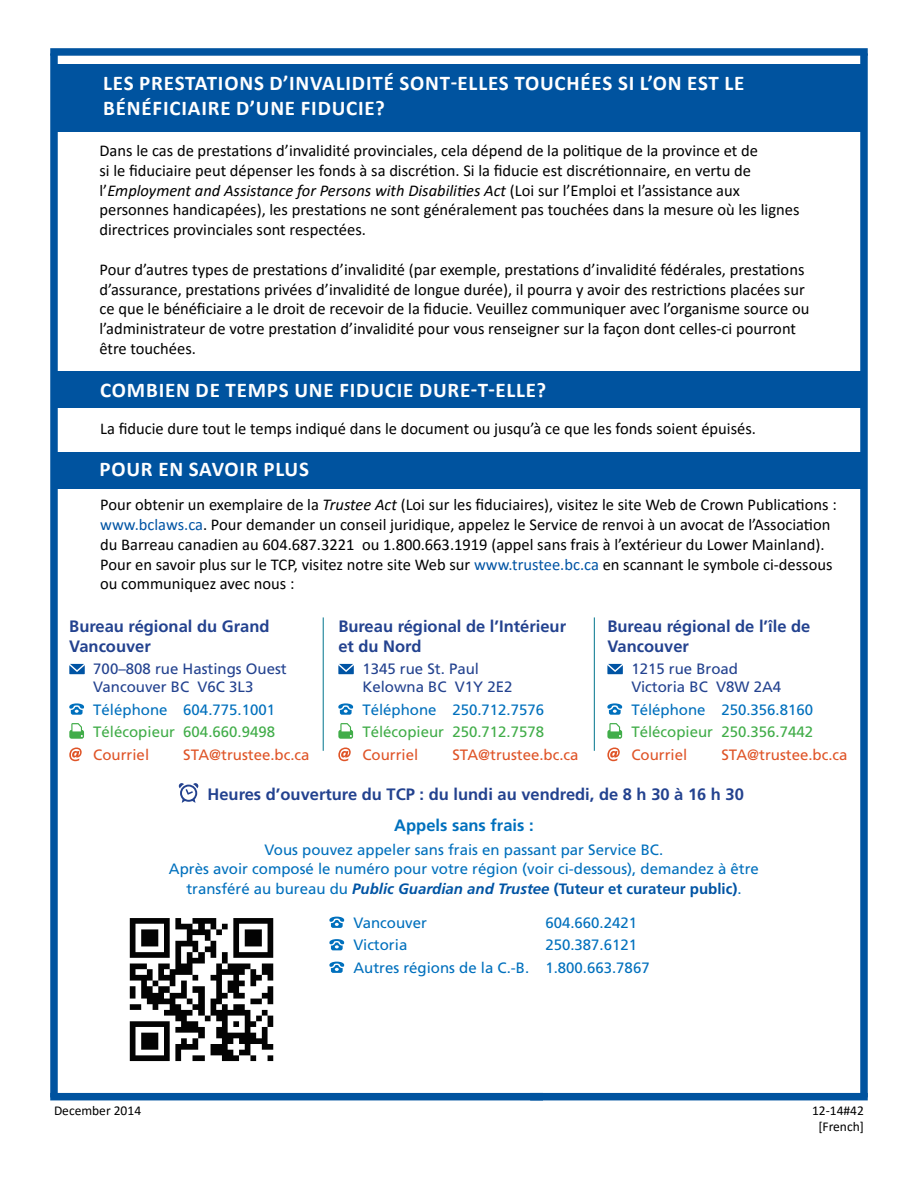
<style>
.page{position:relative;width:918px;height:1188px;background:#fff}
.page>*{position:absolute;margin:0;border:0;box-sizing:border-box;transform-origin:0 0}
.t1{font:700 21px/25.2px "Calibri";letter-spacing:.04em;color:#fff}
.t2{font:16.5px/19.8px "Calibri";color:#000}
.t3{font:700 16.5px/19.8px "Frutiger LT Std";color:#23428f}
.t4{font:700 16.5px "Frutiger LT Std";color:#0070bd}
.t5{font:15px/19.5px "Frutiger";color:#0070bd}
.t6{font:15px/18px "Frutiger";color:#23428f}
.t7{font:15px "Frutiger";color:#df5427}
.t8{font:15px "Frutiger";color:#41ad49}
.t9{font:13.5px/16.2px "Calibri";color:#000;text-align:center}
.s1{font-style:italic}
.s2{color:#0054a4}
.s3{font-weight:700;font-style:italic;color:#0054a4}
.s4{font-weight:700;color:#0054a4}
</style>
<div class="page">
<div style="left:50px;top:53px;width:8px;height:1044px;background:#00539f"></div>
<div style="left:860px;top:53px;width:8px;height:1044px;background:#00539f"></div>
<div style="left:50px;top:48px;width:818px;height:8px;background:#00539f"></div>
<div style="left:530px;top:1093px;width:338px;height:7px;background:#00539f"></div>
<div style="left:50px;top:1093px;width:493px;height:7px;background:#00539f"></div>
<div style="left:54px;top:64px;width:807px;height:68px;background:#00539f"></div>
<div style="left:56px;top:372px;width:805px;height:36px;background:#00539f"></div>
<div style="left:57px;top:452px;width:803px;height:36px;background:#00539f"></div>
<img style="left:129px;top:918px;width:145px;height:144px">
<svg style="left:329px;top:917px;width:15px;height:11px"></svg>
<svg style="left:329px;top:939px;width:15px;height:11px"></svg>
<svg style="left:329px;top:962px;width:15px;height:11px"></svg>
<hr style="left:323px;top:617px;width:1px;height:134px;background:#00758d">
<svg style="left:179px;top:783px;width:19px;height:20px"></svg>
<svg style="left:69px;top:664px;width:16px;height:10px"></svg>
<svg style="left:69px;top:703px;width:15px;height:12px"></svg>
<svg style="left:69px;top:723px;width:15px;height:16px"></svg>
<svg style="left:69px;top:748px;width:13px;height:13px"></svg>
<svg style="left:338px;top:664px;width:16px;height:10px"></svg>
<svg style="left:338px;top:703px;width:15px;height:12px"></svg>
<svg style="left:338px;top:723px;width:15px;height:16px"></svg>
<svg style="left:338px;top:748px;width:13px;height:13px"></svg>
<svg style="left:607px;top:664px;width:16px;height:10px"></svg>
<svg style="left:607px;top:703px;width:15px;height:12px"></svg>
<svg style="left:607px;top:723px;width:15px;height:16px"></svg>
<svg style="left:607px;top:748px;width:13px;height:13px"></svg>
<hr style="left:594px;top:617px;width:1px;height:134px;background:#00758d">
<p class="t1" style="left:103px;top:70px;width:643px">LES PRESTATIONS D’INVALIDITÉ SONT-ELLES TOUCHÉES SI L’ON EST LE<br>BÉNÉFICIAIRE D’UNE FIDUCIE?</p>
<p class="t2" style="left:99px;top:140px;width:701px">Dans le cas de prestations d’invalidité provinciales, cela dépend de la politique de la province et de<br>si le fiduciaire peut dépenser les fonds à sa discrétion. Si la fiducie est discrétionnaire, en vertu de l’<span class="s1">Employment and Assistance for Persons with Disabilities Act</span> (Loi sur l’Emploi et l’assistance aux personnes handicapées), les prestations ne sont généralement pas touchées dans la mesure où les lignes directrices provinciales sont respectées.</p>
<p class="t2" style="left:99px;top:259px;width:711px">Pour d’autres types de prestations d’invalidité (par exemple, prestations d’invalidité fédérales, prestations d’assurance, prestations privées d’invalidité de longue durée), il pourra y avoir des restrictions placées sur ce que le bénéficiaire a le droit de recevoir de la fiducie. Veuillez communiquer avec l’organisme source ou l’administrateur de votre prestation d’invalidité pour vous renseigner sur la façon dont celles-ci pourront être touchées.</p>
<p class="t1" style="left:100px;top:377px;width:448px">COMBIEN DE TEMPS UNE FIDUCIE DURE-T-ELLE?</p>
<p class="t2" style="left:100px;top:418px;width:657px">La fiducie dure tout le temps indiqué dans le document ou jusqu’à ce que les fonds soient épuisés.</p>
<p class="t1" style="left:99px;top:456px;width:211px">POUR EN SAVOIR PLUS</p>
<p class="t2" style="left:100px;top:494px;width:738px">Pour obtenir un exemplaire de la <span class="s1">Trustee Act</span> (Loi sur les fiduciaires), visitez le site Web de Crown Publications : <span class="s2">www.bclaws.ca</span>. Pour demander un conseil juridique, appelez le Service de renvoi à un avocat de l’Association du Barreau canadien au 604.687.3221 ou 1.800.663.1919 (appel sans frais à l’extérieur du Lower Mainland).<br>Pour en savoir plus sur le TCP, visitez notre site Web sur <span class="s2">www.trustee.bc.ca</span> en scannant le symbole ci-dessous ou communiquez avec nous :</p>
<p class="t3" style="left:69px;top:616px;width:202px">Bureau régional du Grand<br>Vancouver</p>
<p class="t6" style="left:93px;top:660px;width:195px">700–808 rue Hastings Ouest<br>Vancouver BC V6C 3L3</p>
<p class="t5" style="left:93px;top:700px;width:183px">Téléphone 604.775.1001</p>
<p class="t8" style="left:93px;top:723px;width:183px">Télécopieur 604.660.9498</p>
<p class="t7" style="left:93px;top:746px;width:57px">Courriel</p>
<p class="t7" style="left:183px;top:746px;width:128px">STA@trustee.bc.ca</p>
<p class="t3" style="left:338px;top:616px;width:229px">Bureau régional de l’Intérieur et du Nord</p>
<p class="t6" style="left:362px;top:660px;width:152px">1345 rue St. Paul<br>Kelowna BC V1Y 2E2</p>
<p class="t5" style="left:362px;top:700px;width:183px">Téléphone 250.712.7576</p>
<p class="t8" style="left:362px;top:723px;width:183px">Télécopieur 250.712.7578</p>
<p class="t7" style="left:362px;top:746px;width:57px">Courriel</p>
<p class="t7" style="left:452px;top:746px;width:128px">STA@trustee.bc.ca</p>
<p class="t3" style="left:607px;top:616px;width:204px">Bureau régional de l’île de<br>Vancouver</p>
<p class="t6" style="left:631px;top:660px;width:151px">1215 rue Broad<br>Victoria BC V8W 2A4</p>
<p class="t5" style="left:631px;top:700px;width:183px">Téléphone 250.356.8160</p>
<p class="t8" style="left:631px;top:723px;width:183px">Télécopieur 250.356.7442</p>
<p class="t7" style="left:631px;top:746px;width:57px">Courriel</p>
<p class="t7" style="left:721px;top:746px;width:128px">STA@trustee.bc.ca</p>
<p class="t3" style="left:208px;top:784px;width:538px">Heures d’ouverture du TCP : du lundi au vendredi, de 8 h 30 à 16 h 30</p>
<p class="t4" style="left:394px;top:815px;width:141px">Appels sans frais :</p>
<p class="t5" style="left:169px;top:840px;width:592px;text-align:center">Vous pouvez appeler sans frais en passant par Service BC.<br>Après avoir composé le numéro pour votre région (voir ci-dessous), demandez à être transféré au bureau du <span class="s3">Public Guardian and Trustee</span> <span class="s4">(Tuteur et curateur public)</span>.</p>
<p class="t5" style="left:353px;top:913px;width:75px">Vancouver</p>
<p class="t5" style="left:545px;top:913px;width:93px">604.660.2421</p>
<p class="t5" style="left:353px;top:935px;width:55px">Victoria</p>
<p class="t5" style="left:353px;top:934px;width:298px;line-height:22.5px;text-indent:192px">250.387.6121<br>Autres régions de la C.-B. 1.800.663.7867</p>
<p class="t9" style="left:54px;top:1102px;width:89px">December 2014</p>
<p class="t9" style="left:812px;top:1102px;width:53px">12-14#42 [French]</p>
</div>
